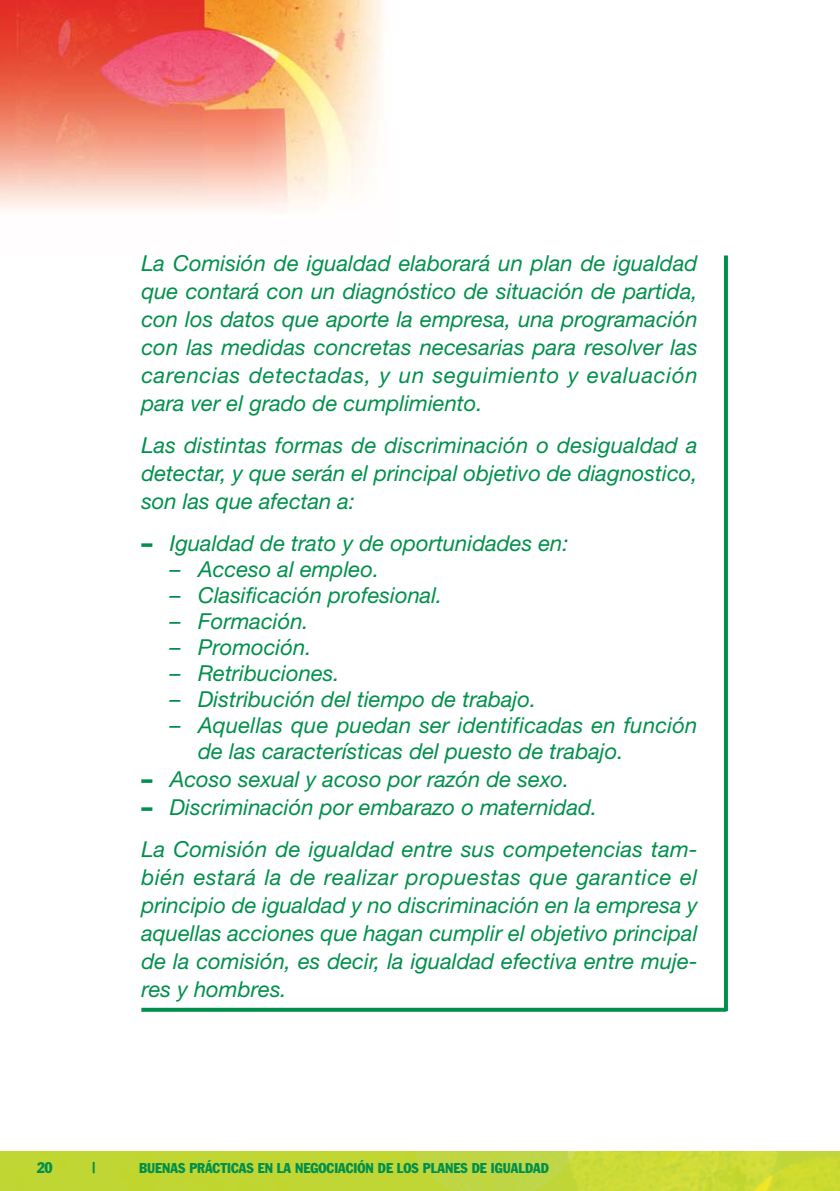
<style>
.page{position:relative;width:840px;height:1191px;background:#fff}
.page>*{position:absolute;margin:0;border:0;box-sizing:border-box;transform-origin:0 0}
.t1{font:italic 22px/28px "Helvetica Neue";color:#00904c;text-align:justify}
.t2{font:condensed 15.2px "Franklin Gothic";color:#00904c}
.t3{font:condensed 14px "Franklin Gothic";color:#00904c}
.s1{font-weight:900;font-style:normal}
</style>
<div class="page">
<img style="left:0;top:0;width:383px;height:210px">
<img style="left:0;top:1151px;width:839px;height:40px">
<svg style="left:723px;top:255px;width:4px;height:756px;fill:#00904c"></svg>
<svg style="left:141px;top:1007px;width:584px;height:4px;background:#32a56f"></svg>
<p class="t1" style="left:141px;top:251px;width:557px">La Comisión de igualdad elaborará un plan de igualdad que contará con un diagnóstico de situación de partida, con los datos que aporte la empresa, una programación con las medidas concretas necesarias para resolver las carencias detectadas, y un seguimiento y evaluación para ver el grado de cumplimiento.</p>
<p class="t1" style="left:141px;top:433px;width:557px">Las distintas formas de discriminación o desigualdad a detectar, y que serán el principal objetivo de diagnostico, son las que afectan a:</p>
<p class="t1" style="left:141px;top:531px;width:428px"><span class="s1">–</span> Igualdad de trato y de oportunidades en:</p>
<p class="t1" style="left:170px;top:557px;width:211px">– Acceso al empleo.</p>
<p class="t1" style="left:170px;top:583px;width:274px">– Clasificación profesional.</p>
<p class="t1" style="left:170px;top:609px;width:140px">– Formación.</p>
<p class="t1" style="left:170px;top:635px;width:143px">– Promoción.</p>
<p class="t1" style="left:170px;top:661px;width:171px">– Retribuciones.</p>
<p class="t1" style="left:170px;top:687px;width:368px">– Distribución del tiempo de trabajo.</p>
<p class="t1" style="left:198px;top:714px;width:500px;line-height:26px;text-indent:-28px">– Aquellas que puedan ser identificadas en función de las características del puesto de trabajo.</p>
<p class="t1" style="left:141px;top:767px;width:429px"><span class="s1">–</span> Acoso sexual y acoso por razón de sexo.</p>
<p class="t1" style="left:141px;top:788px;width:557px;line-height:42px"><span class="s1">–</span> Discriminación por embarazo o maternidad.<br>La Comisión de igualdad entre sus competencias tam-</p>
<p class="t1" style="left:141px;top:865px;width:557px">bién estará la de realizar propuestas que garantice el principio de igualdad y no discriminación en la empresa y aquellas acciones que hagan cumplir el objetivo principal de la comisión, es decir, la igualdad efectiva entre muje&shy;res y hombres.</p>
<p class="t2" style="left:37px;top:1162px;width:17px">20</p>
<p class="t2" style="left:92px;top:1162px;width:5px">|</p>
<p class="t3" style="left:139px;top:1163px;width:411px">BUENAS PRÁCTICAS EN LA NEGOCIACIÓN DE LOS PLANES DE IGUALDAD</p>
</div>
